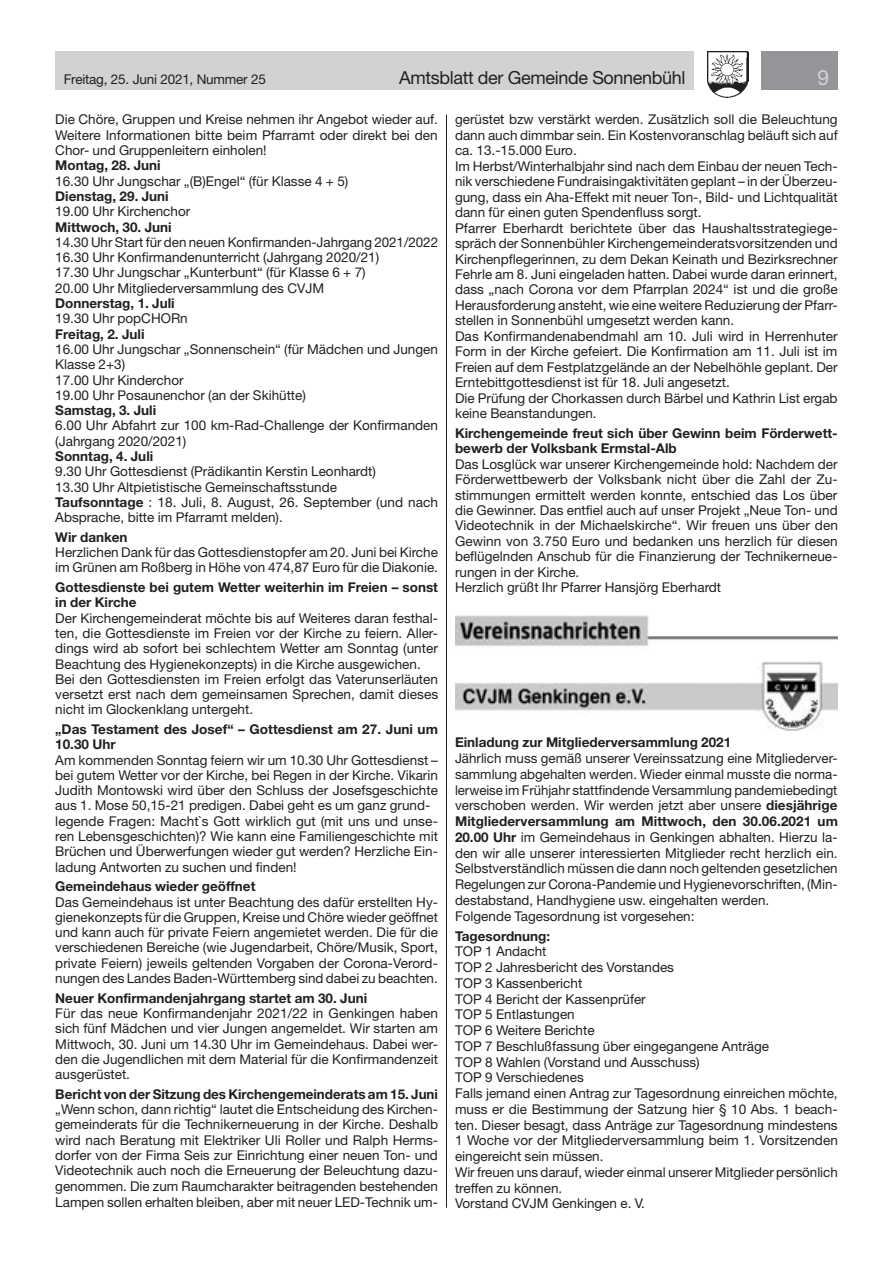
<style>
.page{position:relative;width:893px;height:1263px;background:#fff}
.page>*{position:absolute;margin:0;border:0;box-sizing:border-box;transform-origin:0 0}
.t1{font:21px "Helvetica Neue LT Std";color:#d1d2d4}
.t2{font:18px "Helvetica Neue LT Std";letter-spacing:-.02em;color:#231f20}
.t3{font:13.5px/15.3px "Helvetica Neue LT Std";color:#231f20}
.t4{font:700 13.5px/15.3px "Helvetica Neue LT Std";color:#231f20}
.s1{font-weight:700}
</style>
<div class="page">
<div style="left:55px;top:51px;width:639px;height:38px;background:#d1d2d4"></div>
<div style="left:761px;top:51px;width:77px;height:38px;background:#939598"></div>
<img style="left:707px;top:51px;width:41px;height:47px">
<img style="left:455px;top:615px;width:383px;height:32px">
<img style="left:455px;top:661px;width:383px;height:70px">
<hr style="left:446px;top:115px;width:1px;height:1093px;background:#231f20">
<p class="t3" style="left:64px;top:71px;width:204px">Freitag, 25. Juni 2021, Nummer 25</p>
<h2 class="t2" style="left:399px;top:67px;width:288px">Amtsblatt der Gemeinde Sonnenbühl</h2>
<h1 class="t1" style="left:817px;top:65px;width:13px">9</h1>
<p class="t3" style="left:55px;top:112px;width:384px;text-align:justify">Die Chöre, Gruppen und Kreise nehmen ihr Angebot wieder auf.<br>Weitere Informationen bitte beim Pfarramt oder direkt bei den Chor- und Gruppenleitern einholen!</p>
<p class="t4" style="left:55px;top:158px;width:107px">Montag, 28. Juni</p>
<p class="t3" style="left:55px;top:173px;width:295px">16.30 Uhr Jungschar „(B)Engel“ (für Klasse 4 + 5)</p>
<p class="t4" style="left:55px;top:188px;width:115px">Dienstag, 29. Juni</p>
<p class="t3" style="left:55px;top:204px;width:137px">19.00 Uhr Kirchenchor</p>
<p class="t4" style="left:55px;top:219px;width:118px">Mittwoch, 30. Juni</p>
<p class="t3" style="left:55px;top:234px;width:384px">14.30 Uhr Start für den neuen Konfirmanden-Jahrgang 2021/2022<br>16.30 Uhr Konfirmandenunterricht (Jahrgang 2020/21)<br>17.30 Uhr Jungschar „Kunterbunt“ (für Klasse 6 + 7)<br>20.00 Uhr Mitgliederversammlung des CVJM</p>
<p class="t4" style="left:55px;top:295px;width:121px">Donnerstag, 1. Juli</p>
<p class="t3" style="left:55px;top:311px;width:134px">19.30 Uhr popCHORn</p>
<p class="t4" style="left:55px;top:326px;width:91px">Freitag, 2. Juli</p>
<p class="t3" style="left:55px;top:341px;width:384px">16.00 Uhr Jungschar „Sonnenschein“ (für Mädchen und Jungen Klasse 2+3)<br>17.00 Uhr Kinderchor<br>19.00 Uhr Posaunenchor (an der Skihütte)</p>
<p class="t4" style="left:55px;top:402px;width:102px">Samstag, 3. Juli</p>
<p class="t3" style="left:55px;top:418px;width:384px">6.00 Uhr Abfahrt zur 100 km-Rad-Challenge der Konfirmanden (Jahrgang 2020/2021)</p>
<p class="t4" style="left:55px;top:448px;width:100px">Sonntag, 4. Juli</p>
<p class="t3" style="left:55px;top:464px;width:384px">9.30 Uhr Gottesdienst (Prädikantin Kerstin Leonhardt)<br>13.30 Uhr Altpietistische Gemeinschaftsstunde<br><span class="s1">Taufsonntage</span> : 18. Juli, 8. August, 26. September (und nach Absprache, bitte im Pfarramt melden).</p>
<p class="t4" style="left:55px;top:529px;width:74px">Wir danken</p>
<p class="t3" style="left:55px;top:544px;width:384px">Herzlichen Dank für das Gottesdienstopfer am 20. Juni bei Kirche im Grünen am Roßberg in Höhe von 474,87 Euro für die Diakonie.</p>
<p class="t4" style="left:55px;top:579px;width:384px">Gottesdienste bei gutem Wetter weiterhin im Freien – sonst in der Kirche</p>
<p class="t3" style="left:55px;top:610px;width:384px">Der Kirchengemeinderat möchte bis auf Weiteres daran festhal&shy;ten, die Gottesdienste im Freien vor der Kirche zu feiern. Aller&shy;dings wird ab sofort bei schlechtem Wetter am Sonntag (unter Beachtung des Hygienekonzepts) in die Kirche ausgewichen.<br>Bei den Gottesdiensten im Freien erfolgt das Vaterunserläuten versetzt erst nach dem gemeinsamen Sprechen, damit dieses nicht im Glockenklang untergeht.</p>
<p class="t4" style="left:55px;top:721px;width:384px">„Das Testament des Josef“ – Gottesdienst am 27. Juni um<br>10.30 Uhr</p>
<p class="t3" style="left:55px;top:752px;width:384px">Am kommenden Sonntag feiern wir um 10.30 Uhr Gottesdienst – bei gutem Wetter vor der Kirche, bei Regen in der Kirche. Vikarin Judith Montowski wird über den Schluss der Josefsgeschichte aus 1. Mose 50,15-21 predigen. Dabei geht es um ganz grund&shy;legende Fragen: Macht`s Gott wirklich gut (mit uns und unse&shy;ren Lebensgeschichten)? Wie kann eine Familiengeschichte mit Brüchen und Überwerfungen wieder gut werden? Herzliche Ein&shy;ladung Antworten zu suchen und finden!</p>
<p class="t4" style="left:55px;top:878px;width:202px">Gemeindehaus wieder geöffnet</p>
<p class="t3" style="left:55px;top:894px;width:384px;text-align:justify">Das Gemeindehaus ist unter Beachtung des dafür erstellten Hy&shy;gienekonzepts für die Gruppen, Kreise und Chöre wieder geöffnet und kann auch für private Feiern angemietet werden. Die für die verschiedenen Bereiche (wie Jugendarbeit, Chöre/Musik, Sport, private Feiern) jeweils geltenden Vorgaben der Corona-Verord&shy;nungen des Landes Baden-Württemberg sind dabei zu beachten.</p>
<p class="t4" style="left:55px;top:990px;width:313px">Neuer Konfirmandenjahrgang startet am 30. Juni</p>
<p class="t3" style="left:55px;top:1005px;width:384px;text-align:justify">Für das neue Konfirmandenjahr 2021/22 in Genkingen haben sich fünf Mädchen und vier Jungen angemeldet. Wir starten am Mittwoch, 30. Juni um 14.30 Uhr im Gemeindehaus. Dabei wer&shy;den die Jugendlichen mit dem Material für die Konfirmandenzeit ausgerüstet.</p>
<p class="t4" style="left:55px;top:1086px;width:384px">Bericht von der Sitzung des Kirchengemeinderats am 15. Juni</p>
<p class="t3" style="left:55px;top:1101px;width:384px;text-align:justify">„Wenn schon, dann richtig“ lautet die Entscheidung des Kirchen&shy;gemeinderats für die Technikerneuerung in der Kirche. Deshalb wird nach Beratung mit Elektriker Uli Roller und Ralph Herms&shy;dorfer von der Firma Seis zur Einrichtung einer neuen Ton- und Videotechnik auch noch die Erneuerung der Beleuchtung dazu&shy;genommen. Die zum Raumcharakter beitragenden bestehenden Lampen sollen erhalten bleiben, aber mit neuer LED-Technik um-</p>
<p class="t3" style="left:455px;top:112px;width:384px">gerüstet bzw verstärkt werden. Zusätzlich soll die Beleuchtung dann auch dimmbar sein. Ein Kostenvoranschlag beläuft sich auf ca. 13.-15.000 Euro.<br>Im Herbst/Winterhalbjahr sind nach dem Einbau der neuen Tech&shy;nik verschiedene Fundraisingaktivitäten geplant – in der Überzeu&shy;gung, dass ein Aha-Effekt mit neuer Ton-, Bild- und Lichtqualität dann für einen guten Spendenfluss sorgt.<br>Pfarrer Eberhardt berichtete über das Haushaltsstrategiege&shy;spräch der Sonnenbühler Kirchengemeinderatsvorsitzenden und Kirchenpflegerinnen, zu dem Dekan Keinath und Bezirksrechner Fehrle am 8. Juni eingeladen hatten. Dabei wurde daran erinnert, dass „nach Corona vor dem Pfarrplan 2024“ ist und die große Herausforderung ansteht, wie eine weitere Reduzierung der Pfarr&shy;stellen in Sonnenbühl umgesetzt werden kann.<br>Das Konfirmandenabendmahl am 10. Juli wird in Herrenhuter Form in der Kirche gefeiert. Die Konfirmation am 11. Juli ist im Freien auf dem Festplatzgelände an der Nebelhöhle geplant. Der Erntebittgottesdienst ist für 18. Juli angesetzt.<br>Die Prüfung der Chorkassen durch Bärbel und Kathrin List ergab keine Beanstandungen.</p>
<p class="t4" style="left:455px;top:425px;width:384px">Kirchengemeinde freut sich über Gewinn beim Förderwett&shy;bewerb der Volksbank Ermstal-Alb</p>
<p class="t3" style="left:455px;top:456px;width:384px">Das Losglück war unserer Kirchengemeinde hold: Nachdem der Förderwettbewerb der Volksbank nicht über die Zahl der Zu&shy;stimmungen ermittelt werden konnte, entschied das Los über die Gewinner. Das entfiel auch auf unser Projekt „Neue Ton- und Videotechnik in der Michaelskirche“. Wir freuen uns über den Gewinn von 3.750 Euro und bedanken uns herzlich für diesen beflügelnden Anschub für die Finanzierung der Technikerneue&shy;rungen in der Kirche.<br>Herzlich grüßt Ihr Pfarrer Hansjörg Eberhardt</p>
<p class="t4" style="left:455px;top:734px;width:278px">Einladung zur Mitgliederversammlung 2021</p>
<p class="t3" style="left:455px;top:750px;width:384px;line-height:15.8px">Jährlich muss gemäß unserer Vereinssatzung eine Mitgliederver&shy;sammlung abgehalten werden. Wieder einmal musste die norma&shy;lerweise im Frühjahr stattfindende Versammlung pandemiebedingt verschoben werden. Wir werden jetzt aber unsere <span class="s1">diesjährige Mitgliederversammlung am Mittwoch, den 30.06.2021 um 20.00 Uhr</span> im Gemeindehaus in Genkingen abhalten. Hierzu la&shy;den wir alle unserer interessierten Mitglieder recht herzlich ein.<br>Selbstverständlich müssen die dann noch geltenden gesetzlichen Regelungen zur Corona-Pandemie und Hygienevorschriften, (Min&shy;destabstand, Handhygiene usw. eingehalten werden.<br>Folgende Tagesordnung ist vorgesehen:</p>
<p class="t4" style="left:455px;top:928px;width:97px">Tagesordnung:</p>
<p class="t3" style="left:455px;top:943px;width:384px;line-height:15.8px">TOP 1 Andacht<br>TOP 2 Jahresbericht des Vorstandes<br>TOP 3 Kassenbericht<br>TOP 4 Bericht der Kassenprüfer<br>TOP 5 Entlastungen<br>TOP 6 Weitere Berichte<br>TOP 7 Beschlußfassung über eingegangene Anträge<br>TOP 8 Wahlen (Vorstand und Ausschuss)<br>TOP 9 Verschiedenes<br>Falls jemand einen Antrag zur Tagesordnung einreichen möchte, muss er die Bestimmung der Satzung hier § 10 Abs. 1 beach&shy;ten. Dieser besagt, dass Anträge zur Tagesordnung mindestens 1 Woche vor der Mitgliederversammlung beim 1. Vorsitzenden eingereicht sein müssen.<br>Wir freuen uns darauf, wieder einmal unserer Mitglieder persönlich treffen zu können.<br>Vorstand CVJM Genkingen e. V.</p>
</div>
